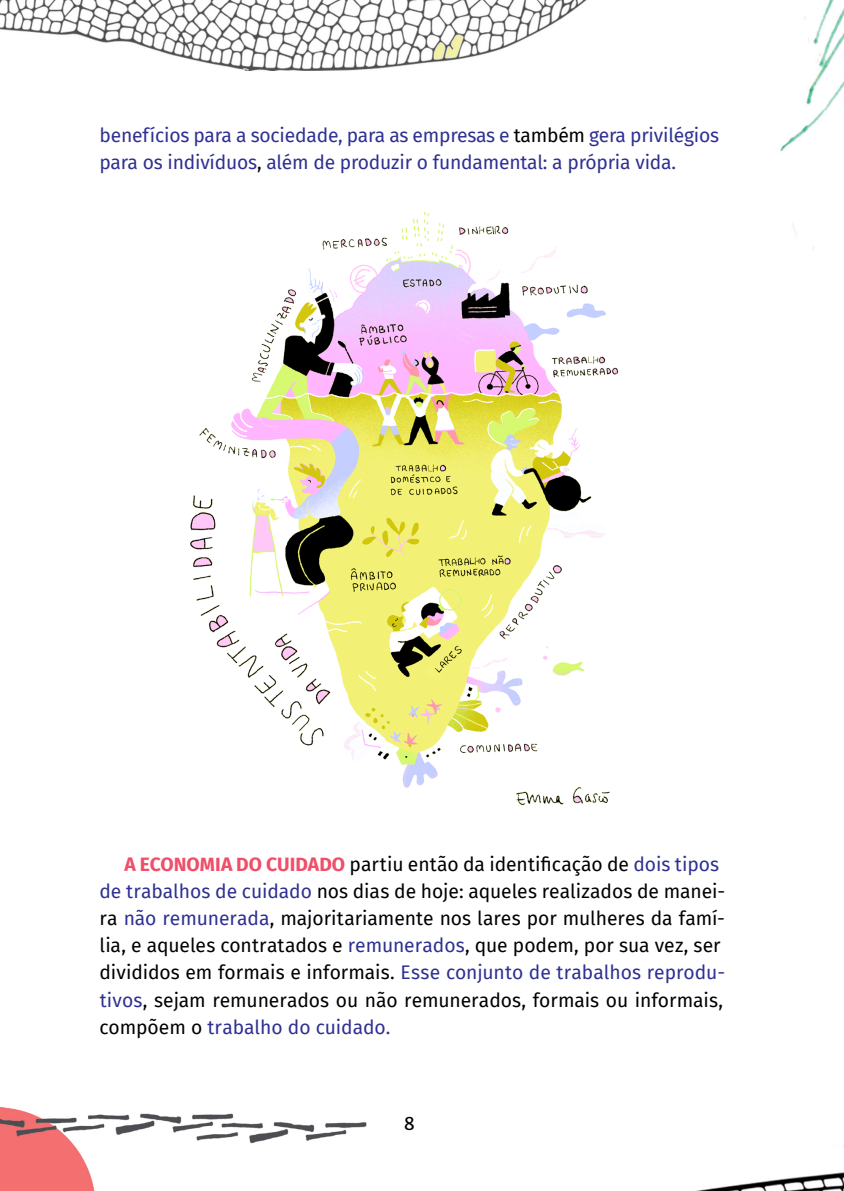
<style>
.page{position:relative;width:844px;height:1191px;background:#fff}
.page>*{position:absolute;margin:0;border:0;box-sizing:border-box;transform-origin:0 0}
.t1{font:19.25px/27.1px "Fira Sans";color:#000}
.t2{font:19.25px/27.1px "Fira Sans";letter-spacing:-.01em;color:#2e3092}
.t3{font:17.5px "Merriweather Sans";color:#000}
.s1{color:#000}
.s2{font-weight:700;color:#f04e69}
.s3{color:#2e3092}
</style>
<div class="page">
<img style="left:0;top:0;width:587px;height:71px">
<img style="left:0;top:1107px;width:366px;height:84px">
<img style="left:696px;top:1172px;width:147px;height:19px">
<img style="left:190px;top:211px;width:429px;height:595px">
<img style="left:780px;top:0;width:63px;height:249px">
<p class="t2" style="left:99px;top:121px;width:621px">benefícios para a sociedade, para as empresas e <span class="s1">também</span> gera privilégios para os indivíduos<span class="s1">,</span> além de produzir o fundamental: a própria vida.</p>
<p class="t1" style="left:99px;top:850px;width:627px;text-indent:25px"><span class="s2">A ECONOMIA DO CUIDADO</span> partiu então da identificação de <span class="s3">dois tipos de trabalhos de cuidado</span> nos dias de hoje: aqueles realizados de manei&shy;ra <span class="s3">não remunerada</span>, majoritariamente nos lares por mulheres da famí&shy;lia, e aqueles contratados e <span class="s3">remunerados</span>, que podem, por sua vez, ser divididos em formais e informais. <span class="s3">Esse conjunto de trabalhos reprodu&shy;tivos</span>, sejam remunerados ou não remunerados, formais ou informais, compõem o <span class="s3">trabalho do cuidado.</span></p>
<p class="t3" style="left:404px;top:1108px;width:13px">8</p>
</div>
